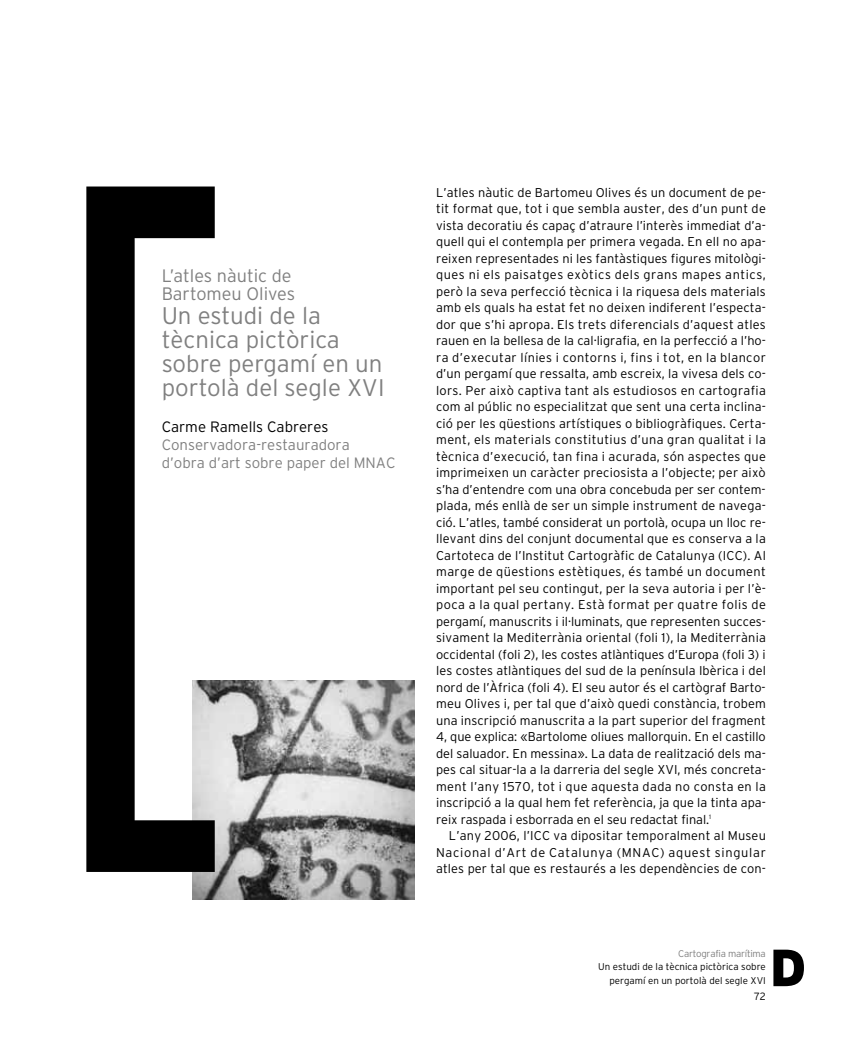
<style>
.page{position:relative;width:851px;height:1063px;background:#fff}
.page>*{position:absolute;margin:0;border:0;box-sizing:border-box;transform-origin:0 0}
.t1{font:300 846.15px "Interstate";color:#000;scale:.78 1}
.t2{font:900 52.2px "Interstate";color:#000}
.t3{font:300 24px/24px "Interstate";color:#808080}
.t4{font:300 18px/18px "Interstate";color:#808080}
.t5{font:300 15px/18px "Interstate";color:#808080}
.t6{font:300 12.75px "Interstate";letter-spacing:.01em;color:#000}
.t7{font:300 12.75px "Interstate";letter-spacing:.03em;color:#000}
.t8{font:300 12.75px "Interstate";letter-spacing:.04em;color:#000}
.t9{font:300 12.75px "Interstate";letter-spacing:.035em;color:#000}
.t10{font:300 12.75px "Interstate";letter-spacing:.055em;color:#000}
.t11{font:300 10.5px "Interstate";color:#000}
.t12{font:300 9.75px/13.5px "Interstate";color:#000;text-align:right}
.s1{color:#000}
.s2{color:#808080}
</style>
<div class="page">
<img style="left:193px;top:680px;width:221px;height:219px">
<p class="t1" style="left:24px;top:162px;width:300px">[</p>
<p class="t4" style="left:162px;top:268px;width:135px">L’atles nàutic de<br>Bartomeu Olives</p>
<p class="t3" style="left:162px;top:305px;width:224px">Un estudi de la tècnica pictòrica sobre pergamí en un portolà del segle XVI</p>
<p class="t5" style="left:162px;top:419px;width:235px"><span class="s1">Carme Ramells Cabreres<br></span>Conservadora-restauradora d’obra d’art sobre paper del MNAC</p>
<p class="t6" style="left:436px;top:187px;width:331px">L’atles nàutic de Bartomeu Olives és un document de pe-</p>
<p class="t6" style="left:436px;top:204px;width:331px">tit format que, tot i que sembla auster, des d’un punt de</p>
<p class="t6" style="left:436px;top:220px;width:331px">vista decoratiu és capaç d’atraure l’interès immediat d’a-</p>
<p class="t6" style="left:436px;top:237px;width:331px">quell qui el contempla per primera vegada. En ell no apa-</p>
<p class="t6" style="left:436px;top:253px;width:331px">reixen representades ni les fantàstiques figures mitològi-</p>
<p class="t8" style="left:436px;top:270px;width:331px">ques ni els paisatges exòtics dels grans mapes antics,</p>
<p class="t6" style="left:436px;top:286px;width:331px">però la seva perfecció tècnica i la riquesa dels materials</p>
<p class="t6" style="left:436px;top:303px;width:331px">amb els quals ha estat fet no deixen indiferent l’especta-</p>
<p class="t6" style="left:436px;top:319px;width:331px">dor que s’hi apropa. Els trets diferencials d’aquest atles</p>
<p class="t6" style="left:436px;top:336px;width:331px">rauen en la bellesa de la cal·ligrafia, en la perfecció a l’ho-</p>
<p class="t7" style="left:436px;top:352px;width:331px">ra d’executar línies i contorns i, fins i tot, en la blancor</p>
<p class="t6" style="left:436px;top:369px;width:331px">d’un pergamí que ressalta, amb escreix, la vivesa dels co-</p>
<p class="t6" style="left:436px;top:385px;width:331px">lors. Per això captiva tant als estudiosos en cartografia</p>
<p class="t6" style="left:436px;top:402px;width:331px">com al públic no especialitzat que sent una certa inclina-</p>
<p class="t6" style="left:436px;top:418px;width:331px">ció per les qüestions artístiques o bibliogràfiques. Certa-</p>
<p class="t7" style="left:436px;top:435px;width:331px">ment, els materials constitutius d’una gran qualitat i la</p>
<p class="t6" style="left:436px;top:451px;width:331px">tècnica d’execució, tan fina i acurada, són aspectes que</p>
<p class="t6" style="left:436px;top:468px;width:331px">imprimeixen un caràcter preciosista a l’objecte; per això</p>
<p class="t6" style="left:436px;top:484px;width:331px">s’ha d’entendre com una obra concebuda per ser contem-</p>
<p class="t6" style="left:436px;top:501px;width:331px">plada, més enllà de ser un simple instrument de navega-</p>
<p class="t6" style="left:436px;top:517px;width:331px">ció. L’atles, també considerat un portolà, ocupa un lloc re-</p>
<p class="t6" style="left:436px;top:534px;width:331px">llevant dins del conjunt documental que es conserva a la</p>
<p class="t6" style="left:436px;top:550px;width:331px">Cartoteca de l’Institut Cartogràfic de Catalunya (ICC). Al</p>
<p class="t7" style="left:436px;top:567px;width:331px">marge de qüestions estètiques, és també un document</p>
<p class="t6" style="left:436px;top:583px;width:331px">important pel seu contingut, per la seva autoria i per l’è-</p>
<p class="t9" style="left:436px;top:600px;width:331px">poca a la qual pertany. Està format per quatre folis de</p>
<p class="t6" style="left:436px;top:616px;width:331px">pergamí, manuscrits i il·luminats, que representen succes-</p>
<p class="t6" style="left:436px;top:633px;width:331px">sivament la Mediterrània oriental (foli 1), la Mediterrània</p>
<p class="t6" style="left:436px;top:649px;width:331px">occidental (foli 2), les costes atlàntiques d’Europa (foli 3) i</p>
<p class="t6" style="left:436px;top:666px;width:331px">les costes atlàntiques del sud de la península Ibèrica i del</p>
<p class="t6" style="left:436px;top:682px;width:331px">nord de l’Àfrica (foli 4). El seu autor és el cartògraf Barto-</p>
<p class="t6" style="left:436px;top:699px;width:331px">meu Olives i, per tal que d’això quedi constància, trobem</p>
<p class="t6" style="left:436px;top:715px;width:331px">una inscripció manuscrita a la part superior del fragment</p>
<p class="t6" style="left:436px;top:732px;width:331px">4, que explica: «Bartolome oliues mallorquin. En el castillo</p>
<p class="t6" style="left:436px;top:748px;width:331px">del saluador. En messina». La data de realització dels ma-</p>
<p class="t6" style="left:436px;top:765px;width:331px">pes cal situar-la a la darreria del segle XVI, més concreta-</p>
<p class="t7" style="left:436px;top:781px;width:331px">ment l’any 1570, tot i que aquesta dada no consta en la</p>
<p class="t6" style="left:436px;top:798px;width:331px">inscripció a la qual hem fet referència, ja que la tinta apa-</p>
<p class="t6" style="left:436px;top:814px;width:276px">reix raspada i esborrada en el seu redactat final.<sup>1</sup></p>
<p class="t6" style="left:449px;top:831px;width:318px">L’any 2006, l’ICC va dipositar temporalment al Museu</p>
<p class="t10" style="left:436px;top:847px;width:331px">Nacional d’Art de Catalunya (MNAC) aquest singular</p>
<p class="t6" style="left:436px;top:864px;width:331px">atles per tal que es restaurés a les dependències de con-</p>
<p class="t12" style="left:598px;top:947px;width:169px"><span class="s2">Cartografia marítima<br></span>Un estudi de la tècnica pictòrica sobre pergamí en un portolà del segle XVI</p>
<p class="t11" style="left:754px;top:992px;width:13px">72</p>
<p class="t2" style="left:769px;top:948px;width:38px">D</p>
</div>
